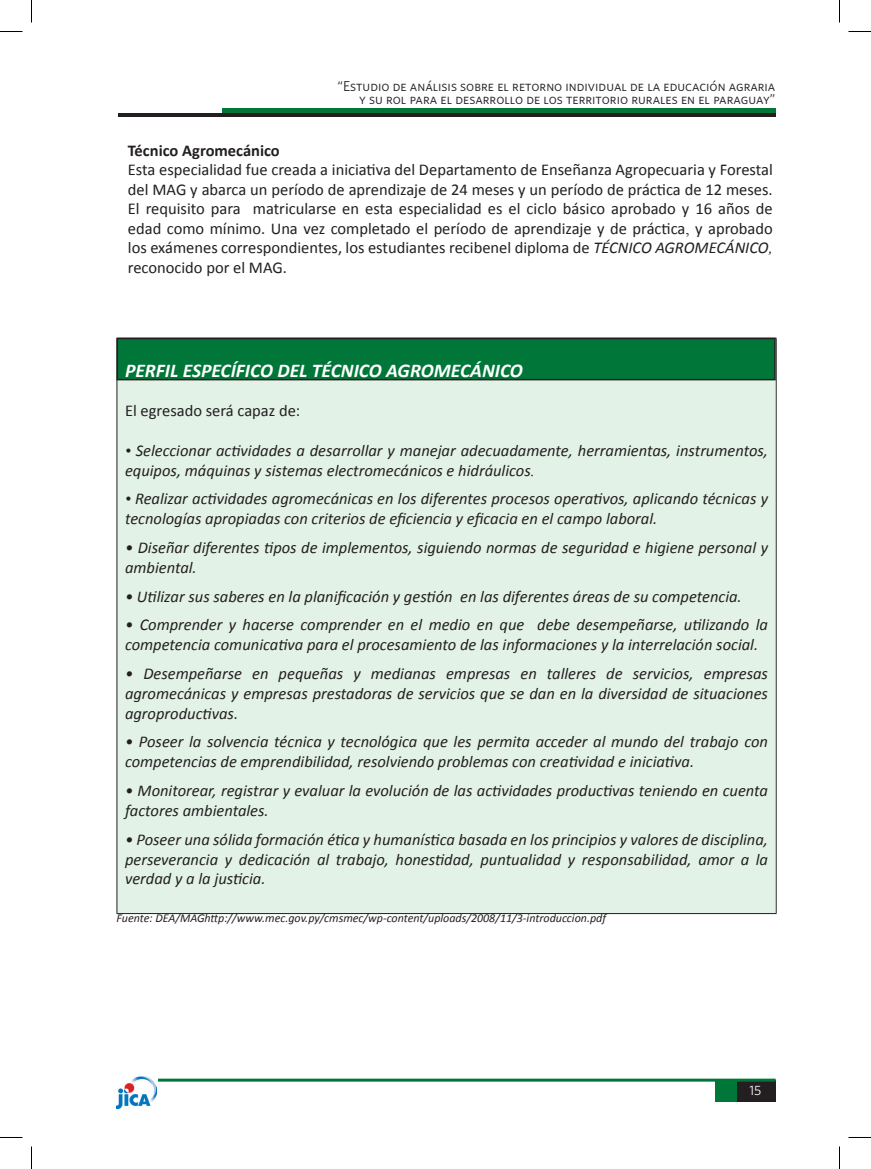
<style>
.page{position:relative;width:871px;height:1169px;background:#fff}
.page>*{position:absolute;margin:0;border:0;box-sizing:border-box;transform-origin:0 0}
.t1{font:italic 700 19.5px "Calibri";color:#fff}
.t2{font:italic 16.5px/19.8px "Calibri";color:#231f20}
.t3{font:16.5px/19.5px "Calibri";color:#231f20;text-align:justify}
.t4{font:700 16.5px "Calibri";color:#231f20}
.t5{font:14.25px/13.5px "Whitney Book SC";color:#231f20;text-align:right}
.t6{font:13.5px "Whitney";color:#fff}
.t7{font:italic 12px "Calibri";color:#231f20}
.s1{font-family:"Times New Roman"}
.s2{font-style:italic}
.s3{font-family:"Times New Roman";font-style:italic}
</style>
<div class="page">
<div style="left:222px;top:108px;width:554px;height:7px;background:#007739"></div>
<hr style="left:118px;top:113px;width:658px;height:4px;background:#231f20">
<div style="left:715px;top:1080px;width:22px;height:22px;background:#007739"></div>
<div style="left:737px;top:1080px;width:38px;height:22px;background:#231f20"></div>
<hr style="left:158px;top:1078px;width:618px;height:3px;background:#007739">
<img style="left:117px;top:1076px;width:39px;height:32px">
<div style="left:117px;top:338px;width:658px;height:575px;background:#e3f2e7"></div>
<div style="left:117px;top:338px;width:658px;height:41px;background:#007739"></div>
<div style="left:117px;top:338px;width:659px;height:42px;border:2px solid #231f20"></div>
<hr style="left:117px;top:338px;width:659px;height:1px;background:#231f20">
<hr style="left:117px;top:913px;width:659px;height:1px;background:#231f20">
<hr style="left:117px;top:338px;width:1px;height:575px;background:#231f20">
<hr style="left:776px;top:338px;width:1px;height:575px;background:#231f20">
<svg style="left:0;top:31px;width:22px;height:1px"></svg>
<svg style="left:848px;top:31px;width:23px;height:1px"></svg>
<svg style="left:0;top:1137px;width:22px;height:1px"></svg>
<svg style="left:848px;top:1137px;width:23px;height:1px"></svg>
<svg style="left:31px;top:0;width:1px;height:23px"></svg>
<svg style="left:31px;top:1146px;width:1px;height:23px"></svg>
<svg style="left:839px;top:0;width:1px;height:23px"></svg>
<svg style="left:839px;top:1146px;width:1px;height:23px"></svg>
<p class="t5" style="left:338px;top:79px;width:439px">“Estudio de análisis sobre el retorno individual de la educación agraria y su rol para el desarrollo de los territorio rurales en el paraguay”</p>
<p class="t4" style="left:128px;top:140px;width:153px">Técnico Agromecánico</p>
<p class="t3" style="left:128px;top:160px;width:646px">Esta especialidad fue creada a iniciativa del Departamento de Enseñanza Agropecuaria y Forestal del MAG y abarca un período de aprendizaje de 24 meses y un período de práctica de 12 meses.<br>El requisito para matricularse en esta especialidad es el ciclo básico aprobado y 16 años de edad como mínimo. Una vez completado el período de aprendizaje y de práctica<span class="s1">,</span> y aprobado los exámenes correspondientes, los estudiantes recibenel diploma de <span class="s2">TÉCNICO AGROMECÁNICO</span><span class="s3">, </span>reconocido por el MAG.</p>
<p class="t1" style="left:125px;top:358px;width:399px">PERFIL ESPECÍFICO DEL TÉCNICO AGROMECÁNICO</p>
<p class="t3" style="left:125px;top:401px;width:177px">El egresado será capaz de:</p>
<p class="t2" style="left:125px;top:440px;width:644px"><span class="s1">•</span> Seleccionar actividades a desarrollar y manejar adecuadamente, herramientas, instrumentos, equipos, máquinas y sistemas electromecánicos e hidráulicos<span class="s1">.</span></p>
<p class="t2" style="left:125px;top:488px;width:644px"><span class="s1">•</span> Realizar actividades agromecánicas en los diferentes procesos operativos, aplicando técnicas y tecnologías apropiadas con criterios de eficiencia y eficacia en el campo laboral.</p>
<p class="t2" style="left:125px;top:537px;width:644px">• Diseñar diferentes tipos de implementos, siguiendo normas de seguridad e higiene personal y ambiental.</p>
<p class="t2" style="left:125px;top:585px;width:618px">• Utilizar sus saberes en la planificación y gestión en las diferentes áreas de su competencia.</p>
<p class="t2" style="left:125px;top:614px;width:644px">• Comprender y hacerse comprender en el medio en que debe desempeñarse, utilizando la competencia comunicativa para el procesamiento de las informaciones y la interrelación social.</p>
<p class="t2" style="left:125px;top:663px;width:644px;text-align:justify">• Desempeñarse en pequeñas y medianas empresas en talleres de servicios, empresas agromecánicas y empresas prestadoras de servicios que se dan en la diversidad de situaciones agroproductivas.</p>
<p class="t2" style="left:125px;top:731px;width:644px">• Poseer la solvencia técnica y tecnológica que les permita acceder al mundo del trabajo con competencias de emprendibilidad, resolviendo problemas con creatividad e iniciativa.</p>
<p class="t2" style="left:125px;top:780px;width:644px">• Monitorear, registrar y evaluar la evolución de las actividades productivas teniendo en cuenta factores ambientales.</p>
<p class="t2" style="left:125px;top:828px;width:644px;text-align:justify">• Poseer una sólida formación ética y humanística basada en los principios y valores de disciplina, perseverancia y dedicación al trabajo, honestidad, puntualidad y responsabilidad, amor a la verdad y a la justicia.</p>
<p class="t7" style="left:117px;top:910px;width:491px">Fuente: DEA/MAGhttp://www.mec.gov.py/cmsmec/wp-content/uploads/2008/11/3-introduccion.pdf</p>
<p class="t6" style="left:749px;top:1082px;width:14px">15</p>
</div>
